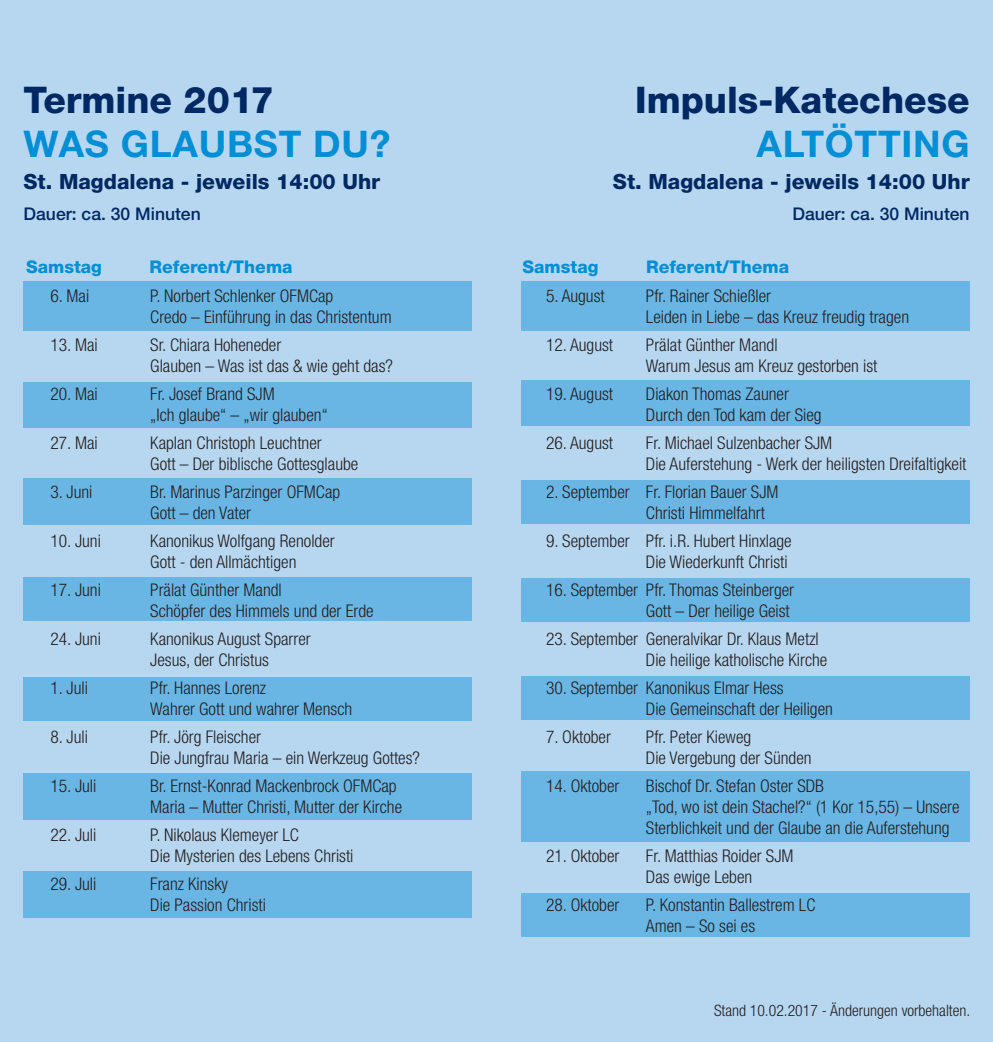
<style>
.page{position:relative;width:993px;height:1042px;background:#fff}
.page>*{position:absolute;margin:0;border:0;box-sizing:border-box;transform-origin:0 0}
.t1{font:800 36.75px "Helvetica Neue LT Std";color:#002964}
.t2{font:700 36.75px "Helvetica Neue LT Std";letter-spacing:.02em;color:#008fd5}
.t3{font:800 21px "Helvetica Neue LT Std";color:#002964}
.t4{font:300 condensed 17.5px/21px "Helvetica Neue LT Std";color:#231f20}
.t5{font:800 17.5px "Helvetica Neue LT Std";color:#008fd5}
.t6{font:500 17.5px "Helvetica Neue LT Std";color:#002964}
.t7{font:300 condensed 15.75px "Helvetica Neue LT Std";color:#231f20}
</style>
<div class="page">
<div style="left:0;top:0;width:992px;height:1042px;background:#b7d7f0"></div>
<div style="left:24px;top:282px;width:447px;height:49px;background:#69b6e5"></div>
<div style="left:24px;top:382px;width:447px;height:45px;background:#69b6e5"></div>
<div style="left:24px;top:478px;width:447px;height:47px;background:#69b6e5"></div>
<div style="left:24px;top:577px;width:447px;height:44px;background:#69b6e5"></div>
<div style="left:24px;top:677px;width:447px;height:43px;background:#69b6e5"></div>
<div style="left:24px;top:772px;width:447px;height:47px;background:#69b6e5"></div>
<div style="left:521px;top:282px;width:448px;height:49px;background:#69b6e5"></div>
<div style="left:521px;top:893px;width:448px;height:44px;background:#69b6e5"></div>
<div style="left:521px;top:381px;width:448px;height:45px;background:#69b6e5"></div>
<div style="left:521px;top:480px;width:448px;height:43px;background:#69b6e5"></div>
<div style="left:521px;top:771px;width:448px;height:71px;background:#69b6e5"></div>
<div style="left:521px;top:677px;width:448px;height:43px;background:#69b6e5"></div>
<div style="left:521px;top:578px;width:448px;height:44px;background:#69b6e5"></div>
<div style="left:24px;top:871px;width:447px;height:47px;background:#69b6e5"></div>
<h1 class="t1" style="left:24px;top:78px;width:252px">Termine 2017</h1>
<h1 class="t2" style="left:24px;top:121px;width:368px">WAS GLAUBST DU?</h1>
<p class="t3" style="left:24px;top:169px;width:358px">St. Magdalena - jeweils 14:00 Uhr</p>
<p class="t6" style="left:24px;top:203px;width:179px">Dauer: ca. 30 Minuten</p>
<h1 class="t1" style="left:635px;top:78px;width:336px">Impuls-Katechese</h1>
<h1 class="t2" style="left:756px;top:121px;width:214px">ALTÖTTING</h1>
<p class="t3" style="left:612px;top:169px;width:358px">St. Magdalena - jeweils 14:00 Uhr</p>
<p class="t6" style="left:792px;top:203px;width:179px">Dauer: ca. 30 Minuten</p>
<p class="t5" style="left:26px;top:257px;width:77px">Samstag</p>
<p class="t5" style="left:149px;top:257px;width:144px">Referent/Thema</p>
<p class="t5" style="left:522px;top:257px;width:77px">Samstag</p>
<p class="t5" style="left:645px;top:257px;width:144px">Referent/Thema</p>
<p class="t4" style="left:546px;top:285px;width:60px">5. August</p>
<p class="t4" style="left:645px;top:285px;width:264px">Pfr. Rainer Schießler<br>Leiden in Liebe – das Kreuz freudig tragen</p>
<p class="t4" style="left:546px;top:334px;width:68px">12. August</p>
<p class="t4" style="left:645px;top:334px;width:233px">Prälat Günther Mandl<br>Warum Jesus am Kreuz gestorben ist</p>
<p class="t4" style="left:546px;top:383px;width:68px">19. August</p>
<p class="t4" style="left:645px;top:383px;width:177px">Diakon Thomas Zauner<br>Durch den Tod kam der Sieg</p>
<p class="t4" style="left:546px;top:432px;width:68px">26. August</p>
<p class="t4" style="left:645px;top:432px;width:322px">Fr. Michael Sulzenbacher SJM<br>Die Auferstehung - Werk der heiligsten Dreifaltigkeit</p>
<p class="t4" style="left:645px;top:481px;width:134px;text-indent:-100px">2. September Fr. Florian Bauer SJM<br>Christi Himmelfahrt</p>
<p class="t4" style="left:546px;top:530px;width:247px;text-align:right">9. September Pfr. i.R. Hubert Hinxlage<br>Die Wiederkunft Christi</p>
<p class="t4" style="left:546px;top:579px;width:249px;text-align:right">16. September Pfr. Thomas Steinberger<br>Gott – Der heilige Geist</p>
<p class="t4" style="left:645px;top:628px;width:183px;text-indent:-100px">23. September Generalvikar Dr. Klaus Metzl<br>Die heilige katholische Kirche</p>
<p class="t4" style="left:645px;top:677px;width:188px;text-indent:-100px">30. September Kanonikus Elmar Hess<br>Die Gemeinschaft der Heiligen</p>
<p class="t4" style="left:546px;top:726px;width:66px">7. Oktober</p>
<p class="t4" style="left:645px;top:726px;width:167px">Pfr. Peter Kieweg<br>Die Vergebung der Sünden</p>
<p class="t4" style="left:546px;top:775px;width:75px">14. Oktober</p>
<p class="t4" style="left:645px;top:775px;width:315px">Bischof Dr. Stefan Oster SDB<br>„Tod, wo ist dein Stachel?“ (1 Kor 15,55) – Unsere<br>Sterblichkeit und der Glaube an die Auferstehung</p>
<p class="t4" style="left:546px;top:845px;width:75px">21. Oktober</p>
<p class="t4" style="left:645px;top:845px;width:149px">Fr. Matthias Roider SJM<br>Das ewige Leben</p>
<p class="t4" style="left:546px;top:894px;width:75px">28. Oktober</p>
<p class="t4" style="left:645px;top:894px;width:171px">P. Konstantin Ballestrem LC<br>Amen – So sei es</p>
<p class="t4" style="left:50px;top:285px;width:40px">6. Mai</p>
<p class="t4" style="left:150px;top:285px;width:243px">P. Norbert Schlenker OFMCap<br>Credo – Einführung in das Christentum</p>
<p class="t4" style="left:50px;top:334px;width:49px">13. Mai</p>
<p class="t4" style="left:150px;top:334px;width:244px">Sr. Chiara Hoheneder<br>Glauben – Was ist das &amp; wie geht das?</p>
<p class="t4" style="left:50px;top:383px;width:49px">20. Mai</p>
<p class="t4" style="left:150px;top:383px;width:179px">Fr. Josef Brand SJM<br>„Ich glaube“ – „wir glauben“</p>
<p class="t4" style="left:50px;top:432px;width:49px">27. Mai</p>
<p class="t4" style="left:150px;top:432px;width:209px">Kaplan Christoph Leuchtner<br>Gott – Der biblische Gottesglaube</p>
<p class="t4" style="left:50px;top:481px;width:44px">3. Juni</p>
<p class="t4" style="left:150px;top:481px;width:191px">Br. Marinus Parzinger OFMCap<br>Gott – den Vater</p>
<p class="t4" style="left:50px;top:530px;width:52px">10. Juni</p>
<p class="t4" style="left:150px;top:530px;width:186px">Kanonikus Wolfgang Renolder<br>Gott - den Allmächtigen</p>
<p class="t4" style="left:50px;top:579px;width:52px">17. Juni</p>
<p class="t4" style="left:150px;top:579px;width:225px">Prälat Günther Mandl<br>Schöpfer des Himmels und der Erde</p>
<p class="t4" style="left:50px;top:628px;width:52px">24. Juni</p>
<p class="t4" style="left:150px;top:628px;width:162px">Kanonikus August Sparrer<br>Jesus, der Christus</p>
<p class="t4" style="left:50px;top:677px;width:39px">1. Juli</p>
<p class="t4" style="left:150px;top:677px;width:203px">Pfr. Hannes Lorenz<br>Wahrer Gott und wahrer Mensch</p>
<p class="t4" style="left:50px;top:726px;width:39px">8. Juli</p>
<p class="t4" style="left:150px;top:726px;width:271px">Pfr. Jörg Fleischer<br>Die Jungfrau Maria – ein Werkzeug Gottes?</p>
<p class="t4" style="left:50px;top:775px;width:47px">15. Juli</p>
<p class="t4" style="left:150px;top:775px;width:253px">Br. Ernst-Konrad Mackenbrock OFMCap<br>Maria – Mutter Christi, Mutter der Kirche</p>
<p class="t4" style="left:50px;top:824px;width:47px">22. Juli</p>
<p class="t4" style="left:150px;top:824px;width:205px">P. Nikolaus Klemeyer LC<br>Die Mysterien des Lebens Christi</p>
<p class="t4" style="left:50px;top:873px;width:47px">29. Juli</p>
<p class="t4" style="left:150px;top:873px;width:117px">Franz Kinsky<br>Die Passion Christi</p>
<p class="t7" style="left:713px;top:1001px;width:257px">Stand 10.02.2017 - Änderungen vorbehalten.</p>
</div>
